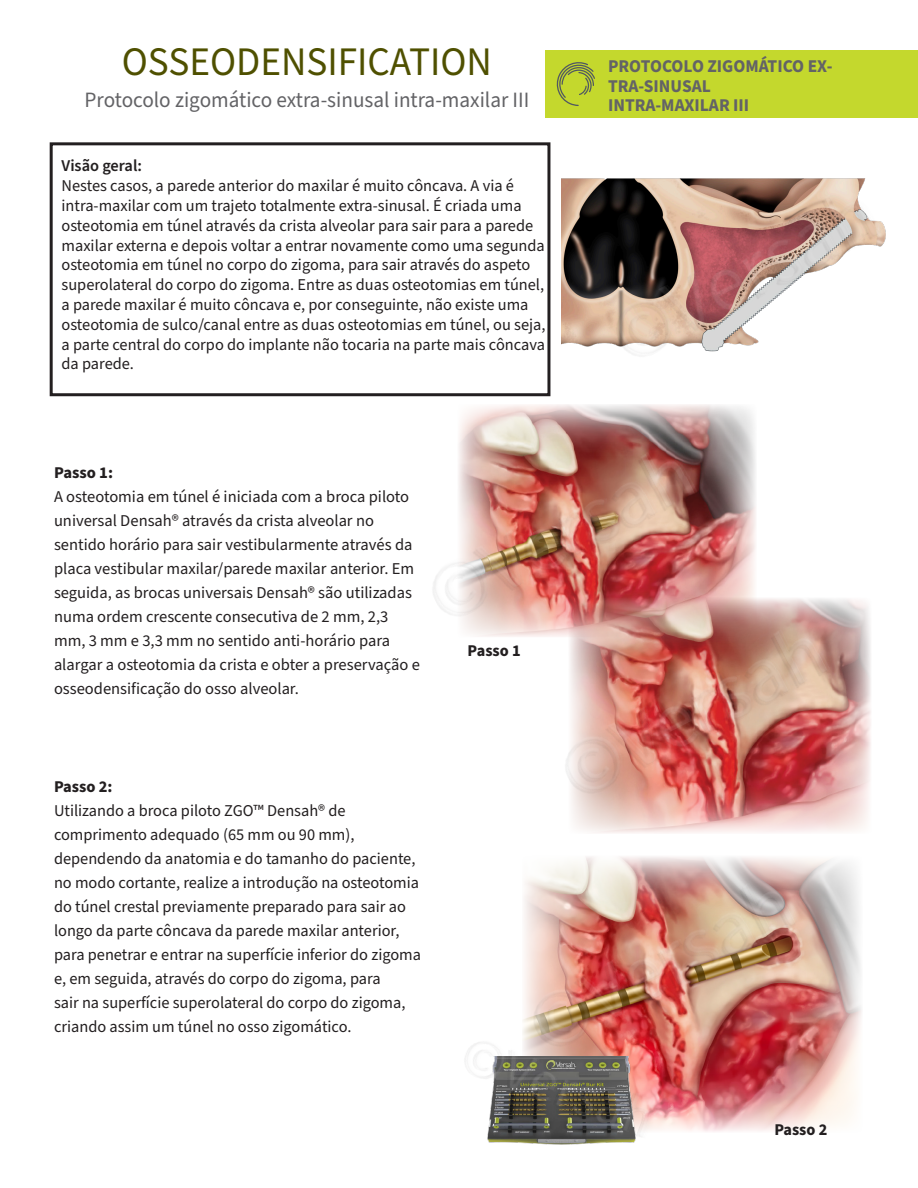
<style>
.page{position:relative;width:918px;height:1188px;background:#fff}
.page>*{position:absolute;margin:0;border:0;box-sizing:border-box;transform-origin:0 0}
.t1{font:40.5px "Source Sans Pro";color:#4f5000}
.t2{font:21.9px "Source Sans Pro";color:#636366}
.t3{font:700 18px/19.5px "Source Sans Pro";color:#636366}
.t4{font:16.5px/24px "Source Sans Pro";color:#231f20}
.t5{font:700 16.5px "Source Sans Pro";color:#231f20}
.t6{font:600 16.5px "Source Sans Pro";color:#231f20}
</style>
<div class="page">
<div style="left:546px;top:50px;width:372px;height:68px;background:#c4d82d"></div>
<div style="left:50px;top:142px;width:500px;height:254px;border:3px solid #231f20"></div>
<svg style="left:557px;top:62px;width:38px;height:42px"></svg>
<img style="left:524px;top:882px;width:333px;height:250px">
<img style="left:465px;top:975px;width:227px;height:170px">
<img style="left:526px;top:543px;width:345px;height:339px">
<img style="left:367px;top:363px;width:388px;height:342px">
<img style="left:550px;top:104px;width:336px;height:342px">
<h1 class="t1" style="left:122px;top:34px;width:372px">OSSEODENSIFICATION</h1>
<h2 class="t2" style="left:84px;top:86px;width:446px">Protocolo zigomático extra-sinusal intra-maxilar III</h2>
<p class="t6" style="left:62px;top:155px;width:82px">Visão geral:</p>
<p class="t4" style="left:62px;top:176px;width:485px;line-height:19.8px">Nestes casos, a parede anterior do maxilar é muito côncava. A via é intra-maxilar com um trajeto totalmente extra-sinusal. É criada uma osteotomia em túnel através da crista alveolar para sair para a parede maxilar externa e depois voltar a entrar novamente como uma segunda osteotomia em túnel no corpo do zigoma, para sair através do aspeto superolateral do corpo do zigoma. Entre as duas osteotomias em túnel, a parede maxilar é muito côncava e, por conseguinte, não existe uma osteotomia de sulco/canal entre as duas osteotomias em túnel, ou seja, a parte central do corpo do implante não tocaria na parte mais côncava da parede.</p>
<p class="t5" style="left:54px;top:461px;width:61px">Passo 1:</p>
<p class="t4" style="left:54px;top:485px;width:367px">A osteotomia em túnel é iniciada com a broca piloto universal Densah® através da crista alveolar no sentido horário para sair vestibularmente através da placa vestibular maxilar/parede maxilar anterior. Em seguida, as brocas universais Densah® são utilizadas numa ordem crescente consecutiva de 2 mm, 2,3 mm, 3 mm e 3,3 mm no sentido anti-horário para alargar a osteotomia da crista e obter a preservação e osseodensificação do osso alveolar.</p>
<p class="t5" style="left:54px;top:776px;width:60px">Passo 2:</p>
<p class="t4" style="left:54px;top:799px;width:369px">Utilizando a broca piloto ZGO™ Densah® de comprimento adequado (65 mm ou 90 mm), dependendo da anatomia e do tamanho do paciente, no modo cortante, realize a introdução na osteotomia do túnel crestal previamente preparado para sair ao longo da parte côncava da parede maxilar anterior, para penetrar e entrar na superfície inferior do zigoma e, em seguida, através do corpo do zigoma, para<br>sair na superfície superolateral do corpo do zigoma, criando assim um túnel no osso zigomático.</p>
<p class="t5" style="left:468px;top:639px;width:55px">Passo 1</p>
<p class="t3" style="left:608px;top:57px;width:226px">PROTOCOLO ZIGOMÁTICO EX-<br>TRA-SINUSAL<br>INTRA-MAXILAR III</p>
<p class="t5" style="left:774px;top:1118px;width:55px">Passo 2</p>
</div>
